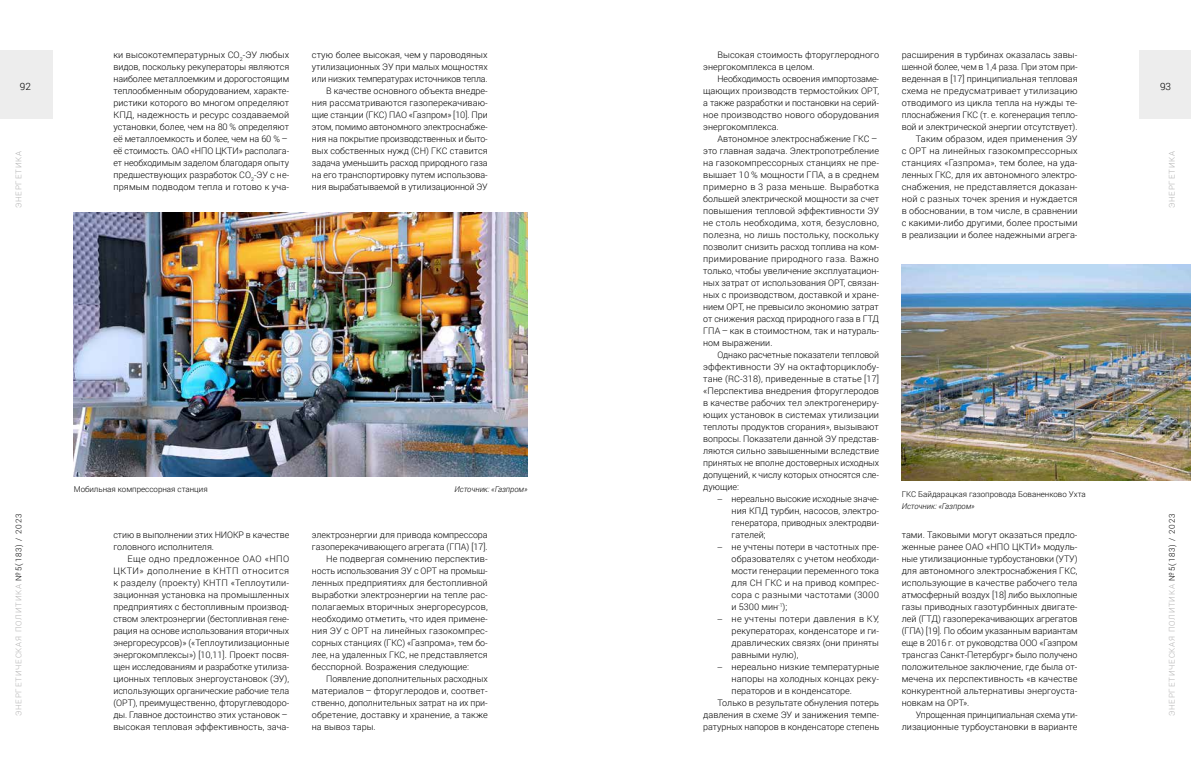
<style>
.page{position:relative;width:1191px;height:780px;background:#fff}
.page>*{position:absolute;margin:0;border:0;box-sizing:border-box;transform-origin:0 0}
.t1{font:300 10px "Roboto";color:#000}
.t2{font:300 9px/12px "Roboto";color:#000}
.t3{font:300 9px "Roboto";letter-spacing:.03em;color:#000}
.t4{font:300 9px "Roboto";letter-spacing:.02em;color:#000}
.t5{font:300 8px "Roboto";color:#000}
.t6{font:300 8px "Roboto";letter-spacing:.1em;color:#b3b2b2}
.t7{font:italic 300 8px "Roboto";color:#000}
.t8{font:300 8px "Roboto";letter-spacing:.1em;color:#b0b0b0}
.s1{color:#000}
</style>
<div class="page">
<div style="left:1139px;top:51px;width:52px;height:68px;background:#ededed"></div>
<div style="left:0;top:51px;width:52px;height:68px;background:#ededed"></div>
<img style="left:74px;top:212px;width:453px;height:264px">
<img style="left:901px;top:265px;width:290px;height:215px">
<p class="t2" style="left:703px;top:48px;width:177px;text-indent:14px">Высокая стоимость фторуглеродного энергокомплекса в целом.</p>
<p class="t2" style="left:703px;top:72px;width:177px;text-align:justify;text-indent:14px">Необходимость освоения импортозаме&shy;щающих производств термостойких ОРТ, а также разработки и постановки на серий&shy;ное производство нового оборудования энергокомплекса.</p>
<p class="t2" style="left:703px;top:132px;width:177px;text-indent:14px">Автономное электроснабжение ГКС – это главная задача. Электропотребление на газокомпрессорных станциях не пре&shy;вышает 10 % мощности ГПА, а в среднем примерно в 3 раза меньше. Выработка большей электрической мощности за счет повышения тепловой эффективности ЭУ не столь необходима, хотя, безусловно, полезна, но лишь постольку, поскольку позволит снизить расход топлива на ком&shy;примирование природного газа. Важно только, чтобы увеличение эксплуатацион&shy;ных затрат от использования ОРТ, связан&shy;ных с производством, доставкой и хране&shy;нием ОРТ, не превысило экономию затрат от снижения расход природного газа в ГТД ГПА – как в стоимостном, так и натураль&shy;ном выражении.</p>
<p class="t2" style="left:703px;top:348px;width:177px;text-align:justify;text-indent:14px">Однако расчетные показатели тепловой эффективности ЭУ на октафторциклобу&shy;тане (RС‑318), приведенные в статье [17] «Перспектива внедрения фторуглеродов в качестве рабочих тел электрогенериру&shy;ющих установок в системах утилизации теплоты продуктов сгорания», вызывают вопросы. Показатели данной ЭУ представ&shy;ляются сильно завышенными вследствие принятых не вполне достоверных исходных допущений, к числу которых относятся сле&shy;дующие:</p>
<p class="t2" style="left:717px;top:492px;width:163px">− нереально высокие исходные значе-</p>
<p class="t2" style="left:731px;top:504px;width:149px">ния КПД турбин, насосов, электро-</p>
<p class="t2" style="left:731px;top:516px;width:149px">генератора, приводных электродви-</p>
<p class="t2" style="left:731px;top:528px;width:36px">гателей;</p>
<p class="t2" style="left:717px;top:540px;width:163px">− не учтены потери в частотных пре-</p>
<p class="t2" style="left:731px;top:552px;width:149px">образователях с учетом необходи-</p>
<p class="t2" style="left:731px;top:564px;width:149px">мости генерации переменного тока</p>
<p class="t2" style="left:731px;top:576px;width:149px">для СН ГКС и на привод компрес-</p>
<p class="t4" style="left:731px;top:589px;width:149px">сора с разными частотами (3000</p>
<p class="t2" style="left:731px;top:600px;width:57px">и 5300 мин<sup>‑1</sup>);</p>
<p class="t3" style="left:717px;top:613px;width:163px">− не учтены потери давления в КУ,</p>
<p class="t2" style="left:731px;top:624px;width:149px">рекуператорах, конденсаторе и ги-</p>
<p class="t2" style="left:731px;top:636px;width:149px">дравлических связях (они приняты</p>
<p class="t2" style="left:731px;top:648px;width:68px">равными нулю),</p>
<p class="t2" style="left:717px;top:660px;width:163px">− нереально низкие температурные</p>
<p class="t2" style="left:731px;top:672px;width:149px">напоры на холодных концах реку-</p>
<p class="t2" style="left:731px;top:684px;width:122px">ператоров и в конденсаторе.</p>
<p class="t2" style="left:717px;top:696px;width:163px">Только в результате обнуления потерь</p>
<p class="t2" style="left:703px;top:708px;width:177px">давления в схеме ЭУ и занижения темпе-</p>
<p class="t2" style="left:703px;top:720px;width:177px">ратурных напоров в конденсаторе степень</p>
<p class="t2" style="left:113px;top:48px;width:177px">ки высокотемпературных СО<sub>2</sub>-ЭУ любых видов, поскольку рекуператоры являются наиболее металлоемким и дорогостоящим теплообменным оборудованием, характе&shy;ристики которого во многом определяют КПД, надежность и ресурс создаваемой установки, более, чем на 80 % определяют её металлоемкость и более, чем на 60 % – её стоимость. ОАО «НПО ЦКТИ» располага&shy;ет необходимым заделом благодаря опыту предшествующих разработок СО<sub>2</sub>-ЭУ с не&shy;прямым подводом тепла и готово к уча-</p>
<p class="t2" style="left:312px;top:48px;width:177px;text-align:right">стую более высокая, чем у пароводяных утилизационных ЭУ при малых мощностях или низких температурах источников тепла.<br>В качестве основного объекта внедре&shy;ния рассматриваются газоперекачиваю&shy;щие станции (ГКС) ПАО «Газпром» [10]. При этом, помимо автономного электроснабже&shy;ния на покрытие производственных и быто&shy;вых собственных нужд (СН) ГКС ставится задача уменьшить расход природного газа на его транспортировку путем использова&shy;ния вырабатываемой в утилизационной ЭУ</p>
<p class="t2" style="left:901px;top:48px;width:177px;text-align:right">расширения в турбинах оказалась завы&shy;шенной более, чем в 1,4 раза. При этом при&shy;веденная в [17] принципиальная тепловая схема не предусматривает утилизацию отводимого из цикла тепла на нужды те&shy;плоснабжения ГКС (т. е. когенерация тепло&shy;вой и электрической энергии отсутствует).<br>Таким образом, идея применения ЭУ<br>с ОРТ на линейных газокомпрессорных станциях «Газпрома», тем более, на уда&shy;ленных ГКС, для их автономного электро&shy;снабжения, не представляется доказан&shy;ной с разных точек зрения и нуждается в обосновании, в том числе, в сравнении с -какими-либо другими, более простыми в реализации и более надежными агрега-</p>
<p class="t1" style="left:20px;top:80px;width:13px">92</p>
<p class="t1" style="left:1160px;top:80px;width:13px">93</p>
<p class="t8" style="left:13px;top:208px;width:59px;rotate:-90deg">ЭНЕРГЕТИКА</p>
<p class="t8" style="left:1166px;top:208px;width:59px;rotate:-90deg">ЭНЕРГЕТИКА</p>
<p class="t5" style="left:74px;top:484px;width:135px">Мобильная компрессорная станция</p>
<p class="t7" style="left:454px;top:484px;width:74px">Источник: «Газпром»</p>
<p class="t5" style="left:901px;top:488px;width:186px">ГКС Байдарацкая газопровода Бованенково Ухта</p>
<p class="t7" style="left:901px;top:500px;width:74px">Источник: «Газпром»</p>
<p class="t6" style="left:13px;top:716px;width:204px;rotate:-90deg">ЭНЕРГЕТИЧЕСКАЯ ПОЛИТИКА <span class="s1">№5(183) / 2023</span></p>
<p class="t6" style="left:1166px;top:716px;width:204px;rotate:-90deg">ЭНЕРГЕТИЧЕСКАЯ ПОЛИТИКА <span class="s1">№5(183) / 2023</span></p>
<p class="t2" style="left:113px;top:528px;width:177px">стию в выполнении этих НИОКР в качестве головного исполнителя.</p>
<p class="t2" style="left:113px;top:552px;width:177px;text-indent:14px">Еще одно предложенное ОАО «НПО ЦКТИ» дополнение в КНТП относится к разделу (проекту) КНТП «Теплоутили&shy;зационная установка на промышленных предприятиях с бестопливным производ&shy;ством электроэнергии (бестопливная гене&shy;рация на основе использования вторичных энергоресурсов)» («Теплоутилизационные энергокомплексы») [10,11]. Проект посвя&shy;щен исследованиям и разработке утилиза&shy;ционных тепловых энергоустановок (ЭУ), использующих органические рабочие тела (ОРТ), преимущественно, фторуглеводоро&shy;ды. Главное достоинство этих установок – высокая тепловая эффективность, зача-</p>
<p class="t2" style="left:901px;top:528px;width:177px;text-align:justify">тами. Таковыми могут оказаться предло&shy;женные ранее ОАО «НПО ЦКТИ» модуль&shy;ные утилизационные турбоустановки (УТУ) для автономного электроснабжения ГКС, использующие в качестве рабочего тела атмосферный воздух [18] либо выхлопные газы приводных газотурбинных двигате&shy;лей (ГТД) газоперекачивающих агрегатов (ГПА) [19]. По обоим указанным вариантам еще в 2016 г. от руководства ООО «Газпром трансгаз Санкт-Петербург» было получено положительное заключение, где была от&shy;мечена их перспективность «в качестве конкурентной альтернативы энергоуста&shy;новкам на ОРТ».</p>
<p class="t2" style="left:901px;top:708px;width:177px;text-align:right">Упрощенная принципиальная схема ути&shy;лизационные турбоустановки в варианте</p>
<p class="t2" style="left:312px;top:528px;width:177px">электроэнергии для привода компрессора</p>
<p class="t2" style="left:312px;top:540px;width:177px">газоперекачивающего агрегата (ГПА) [17].</p>
<p class="t2" style="left:326px;top:552px;width:163px">Не подвергая сомнению перспектив-</p>
<p class="t2" style="left:312px;top:564px;width:177px">ность использования ЭУ с ОРТ на промыш-</p>
<p class="t2" style="left:312px;top:576px;width:177px">ленных предприятиях для бестопливной</p>
<p class="t2" style="left:312px;top:588px;width:177px">выработки электроэнергии на тепле рас-</p>
<p class="t2" style="left:312px;top:600px;width:177px">полагаемых вторичных энергоресурсов,</p>
<p class="t2" style="left:312px;top:612px;width:177px">необходимо отметить, что идея примене-</p>
<p class="t2" style="left:312px;top:624px;width:177px">ния ЭУ с ОРТ на линейных газокомпрес-</p>
<p class="t2" style="left:312px;top:636px;width:177px">сорных станциях (ГКС) «Газпрома», тем бо-</p>
<p class="t2" style="left:312px;top:648px;width:177px">лее, на удаленных ГКС, не представляется</p>
<p class="t2" style="left:312px;top:660px;width:159px">бесспорной. Возражения следующие:</p>
<p class="t2" style="left:326px;top:672px;width:163px">Появление дополнительных расходных</p>
<p class="t2" style="left:312px;top:684px;width:177px">материалов – фторуглеродов и, соответ-</p>
<p class="t2" style="left:312px;top:696px;width:177px">ственно, дополнительных затрат на их при-</p>
<p class="t2" style="left:312px;top:708px;width:177px">обретение, доставку и хранение, а также</p>
<p class="t2" style="left:312px;top:720px;width:65px">на вывоз тары.</p>
</div>
